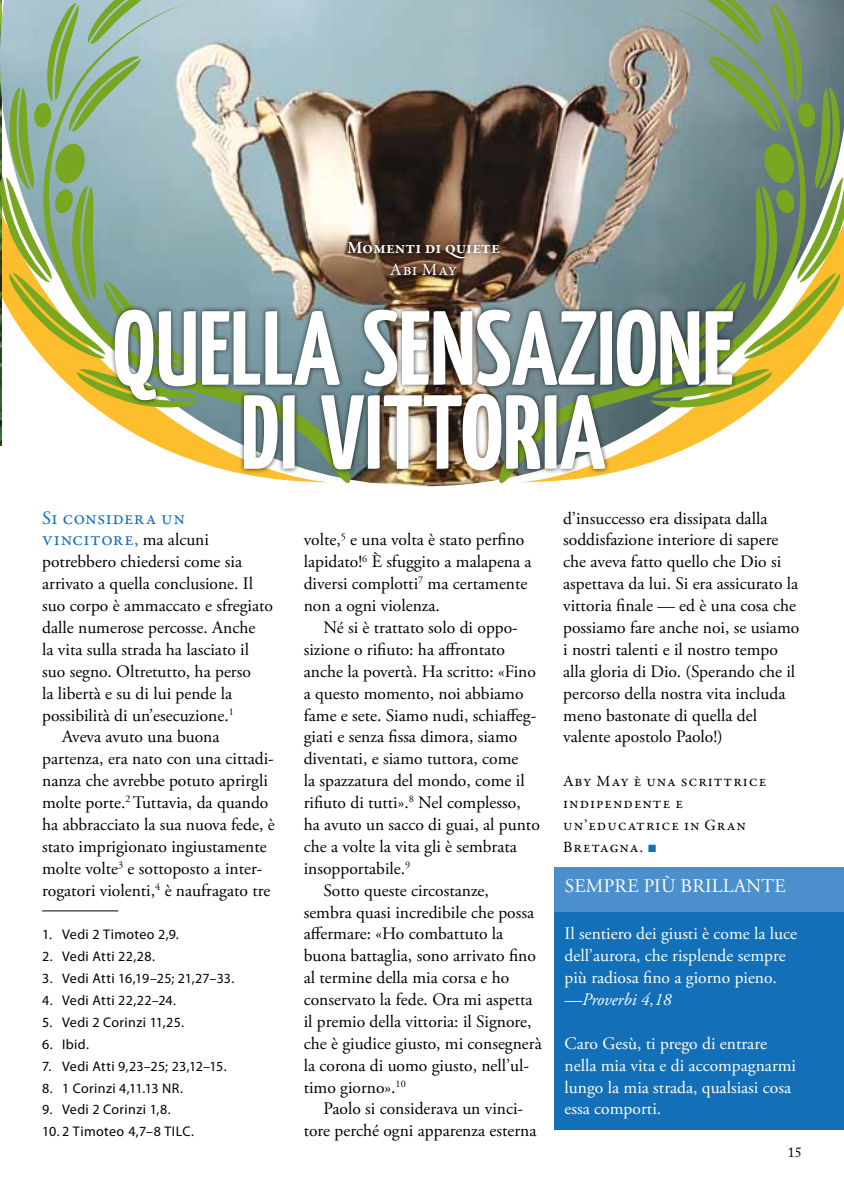
<style>
.page{position:relative;width:844px;height:1191px;background:#fff}
.page>*{position:absolute;margin:0;border:0;box-sizing:border-box;transform-origin:0 0}
.t1{font:700 105px/84px "Yanone Kaffeesatz";color:#fff;text-align:center}
.t2{font:19.25px/21.9px "Garamond Premr Pro";letter-spacing:.015em;color:#136fb7}
.t3{font:19.25px "Adobe Garamond Pro";color:#fff}
.t4{font:17.5px/21.9px "Adobe Garamond Pro";color:#000}
.t5{font:17.5px/21.9px "Adobe Garamond Pro";color:#fff}
.t6{font:600 17.5px "Garamond Premr Pro";color:#fff}
.t7{font:italic 17.5px "Adobe Garamond Pro";letter-spacing:-.005em;color:#fff}
.t8{font:17.5px "Garamond Premr Pro";letter-spacing:.035em;color:#fff}
.t9{font:15.75px/21.9px "Garamond Premr Pro";letter-spacing:.06em;color:#000}
.t10{font:14px "Myriad Pro";letter-spacing:.025em;color:#000}
.t11{font:14px "Myriad Pro";letter-spacing:.005em;color:#000}
.t12{font:14px "Adobe Caslon Pro";color:#000}
.s1{font-family:"Adobe Garamond Pro";font-size:17.5px;color:#000}
.s2{font-family:"Arial";color:#136fb7}
</style>
<div class="page">
<div style="left:554px;top:866px;width:289px;height:263px;background:#136fb7"></div>
<img style="left:0;top:0;width:650px;height:486px">
<div style="left:554px;top:866px;width:289px;height:45px;background:#4b8fcc"></div>
<hr style="left:42px;top:910px;width:76px;height:1px;background:#000">
<svg style="left:650px;top:0;width:193px;height:338px;background:#9ba567"></svg>
<img style="left:497px;top:3px;width:326px;height:482px">
<svg style="left:0;top:0;width:198px;height:411px"></svg>
<svg style="left:25px;top:3px;width:327px;height:482px;background:#b1c1af"></svg>
<div style="left:342px;top:236px;width:162px;height:44px;background:#000;opacity:.75"></div>
<div style="left:110px;top:304px;width:628px;height:172px;background:#000;opacity:.75"></div>
<p class="t6" style="left:347px;top:237px;width:154px">Momenti di quiete</p>
<p class="t8" style="left:390px;top:259px;width:69px">Abi May</p>
<h1 class="t1" style="left:113px;top:301px;width:622px">QUELLA SENSAZIONE<br>DI VITTORIA</h1>
<p class="t2" style="left:42px;top:507px;width:168px">Si considera un vincitore, <span class="s1">ma alcuni</span></p>
<p class="t4" style="left:42px;top:551px;width:201px">potrebbero chiedersi come sia</p>
<p class="t4" style="left:42px;top:573px;width:212px">arrivato a quella conclusione. Il</p>
<p class="t4" style="left:42px;top:595px;width:232px">suo corpo è ammaccato e sfregiato</p>
<p class="t4" style="left:42px;top:617px;width:214px">dalle numerose percosse. Anche</p>
<p class="t4" style="left:42px;top:639px;width:208px">la vita sulla strada ha lasciato il</p>
<p class="t4" style="left:42px;top:661px;width:210px">suo segno. Oltretutto, ha perso</p>
<p class="t4" style="left:42px;top:683px;width:191px">la libertà e su di lui pende la</p>
<p class="t4" style="left:42px;top:704px;width:193px">possibilità di un’esecuzione.<sup>1</sup></p>
<p class="t4" style="left:62px;top:726px;width:159px">Aveva avuto una buona</p>
<p class="t4" style="left:42px;top:748px;width:233px">partenza, era nato con una cittadi-</p>
<p class="t4" style="left:42px;top:770px;width:227px">nanza che avrebbe potuto aprirgli</p>
<p class="t4" style="left:42px;top:792px;width:228px">molte porte.<sup>2</sup> Tuttavia, da quando</p>
<p class="t4" style="left:42px;top:814px;width:234px">ha abbracciato la sua nuova fede, è</p>
<p class="t4" style="left:42px;top:836px;width:226px">stato imprigionato ingiustamente</p>
<p class="t4" style="left:42px;top:858px;width:222px">molte volte<sup>3</sup> e sottoposto a inter-</p>
<p class="t4" style="left:42px;top:879px;width:229px">rogatori violenti,<sup>4</sup> è naufragato tre</p>
<p class="t10" style="left:42px;top:926px;width:138px">1. Vedi 2 Timoteo 2,9.</p>
<p class="t10" style="left:42px;top:948px;width:114px">2. Vedi Atti 22,28.</p>
<p class="t11" style="left:42px;top:969px;width:193px">3. Vedi Atti 16,19–25; 21,27–33.</p>
<p class="t10" style="left:42px;top:991px;width:135px">4. Vedi Atti 22,22–24.</p>
<p class="t10" style="left:42px;top:1013px;width:143px">5. Vedi 2 Corinzi 11,25.</p>
<p class="t10" style="left:42px;top:1035px;width:48px">6. Ibid.</p>
<p class="t10" style="left:42px;top:1057px;width:186px">7. Vedi Atti 9,23–25; 23,12–15.</p>
<p class="t10" style="left:42px;top:1079px;width:142px">8. 1 Corinzi 4,11.13 NR.</p>
<p class="t10" style="left:42px;top:1101px;width:130px">9. Vedi 2 Corinzi 1,8.</p>
<p class="t10" style="left:42px;top:1123px;width:153px">10. 2 Timoteo 4,7–8 TILC.</p>
<p class="t4" style="left:303px;top:529px;width:229px">volte,<sup>5</sup> e una volta è stato perfino lapidato!<sup>6</sup> È sfuggito a malapena a diversi complotti<sup>7</sup> ma certamente non a ogni violenza.</p>
<p class="t4" style="left:323px;top:617px;width:196px">Né si è trattato solo di oppo-</p>
<p class="t4" style="left:303px;top:639px;width:203px">sizione o rifiuto: ha affrontato</p>
<p class="t4" style="left:303px;top:661px;width:233px">anche la povertà. Ha scritto: «Fino</p>
<p class="t4" style="left:303px;top:683px;width:221px">a questo momento, noi abbiamo</p>
<p class="t4" style="left:303px;top:704px;width:234px">fame e sete. Siamo nudi, schiaffeg-</p>
<p class="t4" style="left:303px;top:726px;width:215px">giati e senza fissa dimora, siamo</p>
<p class="t4" style="left:303px;top:748px;width:216px">diventati, e siamo tuttora, come</p>
<p class="t4" style="left:303px;top:770px;width:222px">la spazzatura del mondo, come il</p>
<p class="t4" style="left:303px;top:792px;width:218px">rifiuto di tutti».<sup>8</sup> Nel complesso,</p>
<p class="t4" style="left:303px;top:814px;width:237px">ha avuto un sacco di guai, al punto</p>
<p class="t4" style="left:303px;top:836px;width:215px">che a volte la vita gli è sembrata</p>
<p class="t4" style="left:303px;top:858px;width:108px">insopportabile.<sup>9</sup></p>
<p class="t4" style="left:323px;top:879px;width:167px">Sotto queste circostanze,</p>
<p class="t4" style="left:303px;top:901px;width:232px">sembra quasi incredibile che possa</p>
<p class="t4" style="left:303px;top:923px;width:201px">affermare: «Ho combattuto la</p>
<p class="t4" style="left:303px;top:945px;width:233px">buona battaglia, sono arrivato fino</p>
<p class="t4" style="left:303px;top:967px;width:207px">al termine della mia corsa e ho</p>
<p class="t4" style="left:303px;top:989px;width:230px">conservato la fede. Ora mi aspetta</p>
<p class="t4" style="left:303px;top:1011px;width:229px">il premio della vittoria: il Signore,</p>
<p class="t4" style="left:303px;top:1033px;width:239px">che è giudice giusto, mi consegnerà</p>
<p class="t4" style="left:303px;top:1054px;width:227px">la corona di uomo giusto, nell’ul-</p>
<p class="t4" style="left:303px;top:1076px;width:104px">timo giorno».<sup>10</sup></p>
<p class="t4" style="left:323px;top:1098px;width:201px">Paolo si considerava un vinci-</p>
<p class="t4" style="left:303px;top:1120px;width:234px">tore perché ogni apparenza esterna</p>
<p class="t4" style="left:563px;top:508px;width:237px">d’insuccesso era dissipata dalla soddisfazione interiore di sapere che aveva fatto quello che Dio si aspettava da lui. Si era assicurato la vittoria finale — ed è una cosa che possiamo fare anche noi, se usiamo i nostri talenti e il nostro tempo alla gloria di Dio. (Sperando che il percorso della nostra vita includa meno bastonate di quella del valente apostolo Paolo!)</p>
<p class="t9" style="left:563px;top:770px;width:205px">Aby May è una scrittrice indipendente e un’educatrice in Gran<br>Bretagna. <span class="s2">■</span></p>
<p class="t3" style="left:564px;top:874px;width:24px">Sempre</p>
<p class="t3" style="left:643px;top:874px;width:50px">pi ù brillante</p>
<p class="t5" style="left:564px;top:923px;width:234px">Il sentiero dei giusti è come la luce dell’aurora, che risplende sempre più radiosa fino a giorno pieno.</p>
<p class="t7" style="left:564px;top:989px;width:108px">—Proverbi 4,18</p>
<p class="t5" style="left:564px;top:1033px;width:233px">Caro Gesù, ti prego di entrare nella mia vita e di accompagnarmi lungo la mia strada, qualsiasi cosa essa comporti.</p>
<p class="t12" style="left:787px;top:1144px;width:15px">15</p>
</div>
